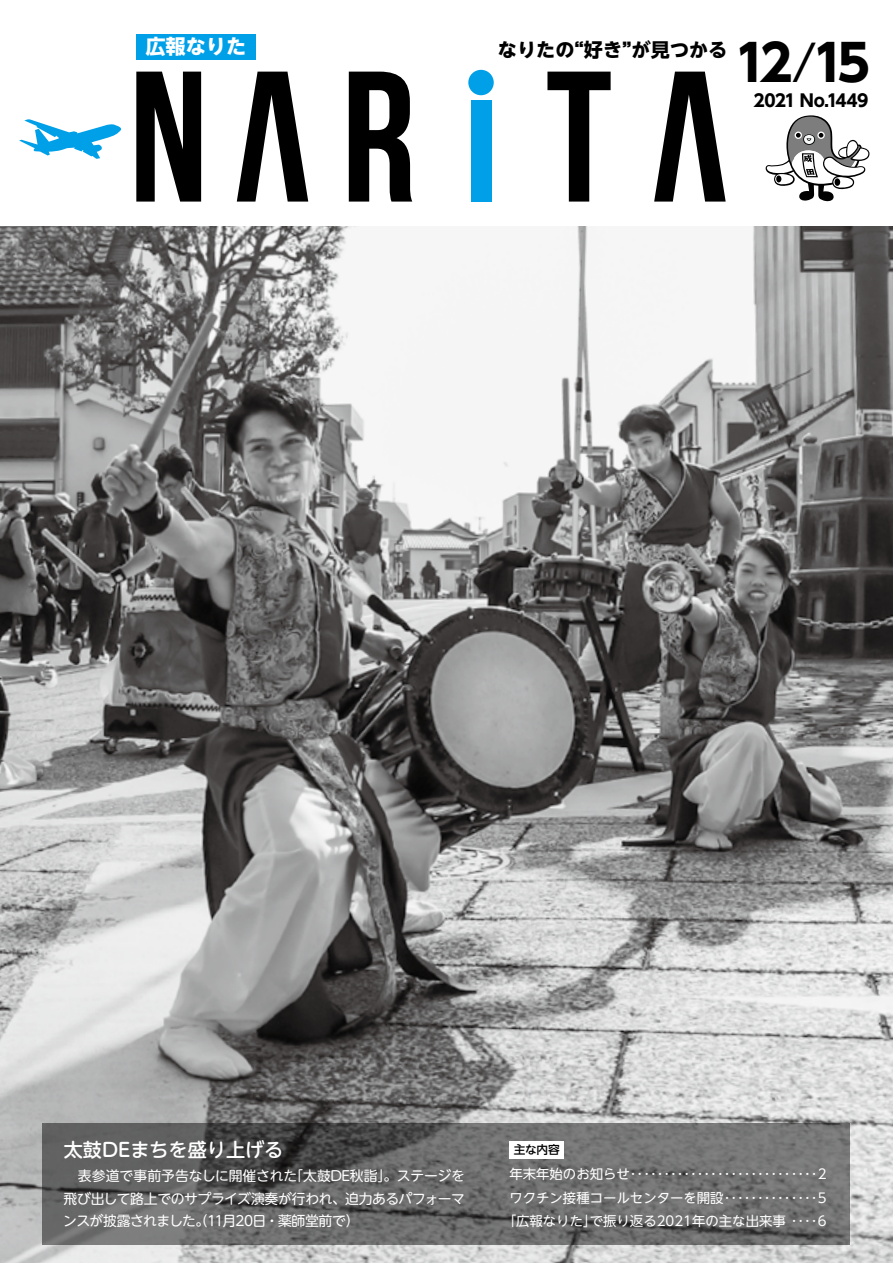
<style>
.page{position:relative;width:893px;height:1263px;background:#fff}
.page>*{position:absolute;margin:0;border:0;box-sizing:border-box;transform-origin:0 0}
.t1{font:700 49.95px "UD Shin Go NT Pr 6";color:#000}
.t2{font:700 20.25px "UD Shin Go NT Pr 6 N";color:#fff}
.t3{font:700 19.2px "UD Shin Go NT Pr 6 N";color:#000}
.t4{font:500 19.2px "UD Shin M Go Pr 6";color:#fff}
.t5{font:700 16.95px "UD Shin Go NT Pr 6";letter-spacing:-.03em;color:#000}
.t6{font:13.8px "UD Shin M Go Pr 6";letter-spacing:-.025em;color:#fff}
.t7{font:13.8px "UD Shin M Go Pr 6";color:#fff}
.t8{font:13.8px "UD Shin M Go Pr 6";letter-spacing:-.045em;color:#fff}
.t9{font:13.35px/23.4px "UD Shin Go NT Pro";color:#fff;text-align:right}
.t10{font:500 11.7px "UD Shin Go NT Pro";color:#000}
.s1{font-weight:400}
</style>
<div class="page">
<img style="left:0;top:227px;width:893px;height:1036px">
<svg style="left:43px;top:1123px;width:807px;height:121px;background:#666"></svg>
<svg style="left:765px;top:115px;width:104px;height:87px"></svg>
<div style="left:136px;top:34px;width:119px;height:26px;background:#00a0e9"></div>
<svg style="left:136px;top:72px;width:475px;height:130px"></svg>
<svg style="left:237px;top:72px;width:71px;height:130px"></svg>
<svg style="left:654px;top:72px;width:72px;height:130px"></svg>
<div style="left:471px;top:100px;width:20px;height:102px;background:#00a0e9"></div>
<div style="left:468px;top:70px;width:26px;height:25px;background:#00a0e9;border-radius:50%"></div>
<svg style="left:19px;top:119px;width:102px;height:40px"></svg>
<div style="left:509px;top:1141px;width:55px;height:17px;background:#fff"></div>
<h2 class="t2" style="left:145px;top:30px;width:102px">広報なりた</h2>
<h3 class="t3" style="left:498px;top:34px;width:231px">なりたの“好き”が見つかる</h3>
<h1 class="t1" style="left:734px;top:23px;width:137px">12<span class="s1">/</span>15</h1>
<p class="t5" style="left:754px;top:86px;width:116px">2021 No.1449</p>
<h3 class="t4" style="left:64px;top:1133px;width:221px">太鼓DEまちを盛り上げる</h3>
<p class="t10" style="left:514px;top:1140px;width:47px">主な内容</p>
<p class="t6" style="left:289px;top:1164px;width:177px">「太鼓DE秋詣」。ステージを</p>
<p class="t7" style="left:64px;top:1164px;width:235px">　表参道で事前予告なしに開催された</p>
<p class="t6" style="left:64px;top:1187px;width:403px">飛び出して路上でのサプライズ演奏が行われ、迫力あるパフォーマ</p>
<p class="t6" style="left:207px;top:1209px;width:154px">11月20日・薬師堂前で(</p>
<p class="t8" style="left:63px;top:1209px;width:147px">ンスが披露されました。（</p>
<p class="t9" style="left:509px;top:1162px;width:319px">年末年始のお知らせ 2・・・・・・・・・・・・・・・・・・・・・・・・・・・・ワクチン接種コールセンターを開設 5・・・・・・・・・・・・・・で振り返る2021年の主な出来事 6・・・・・</p>
<p class="t9" style="left:503px;top:1209px;width:95px">「広報なりた」</p>
</div>
